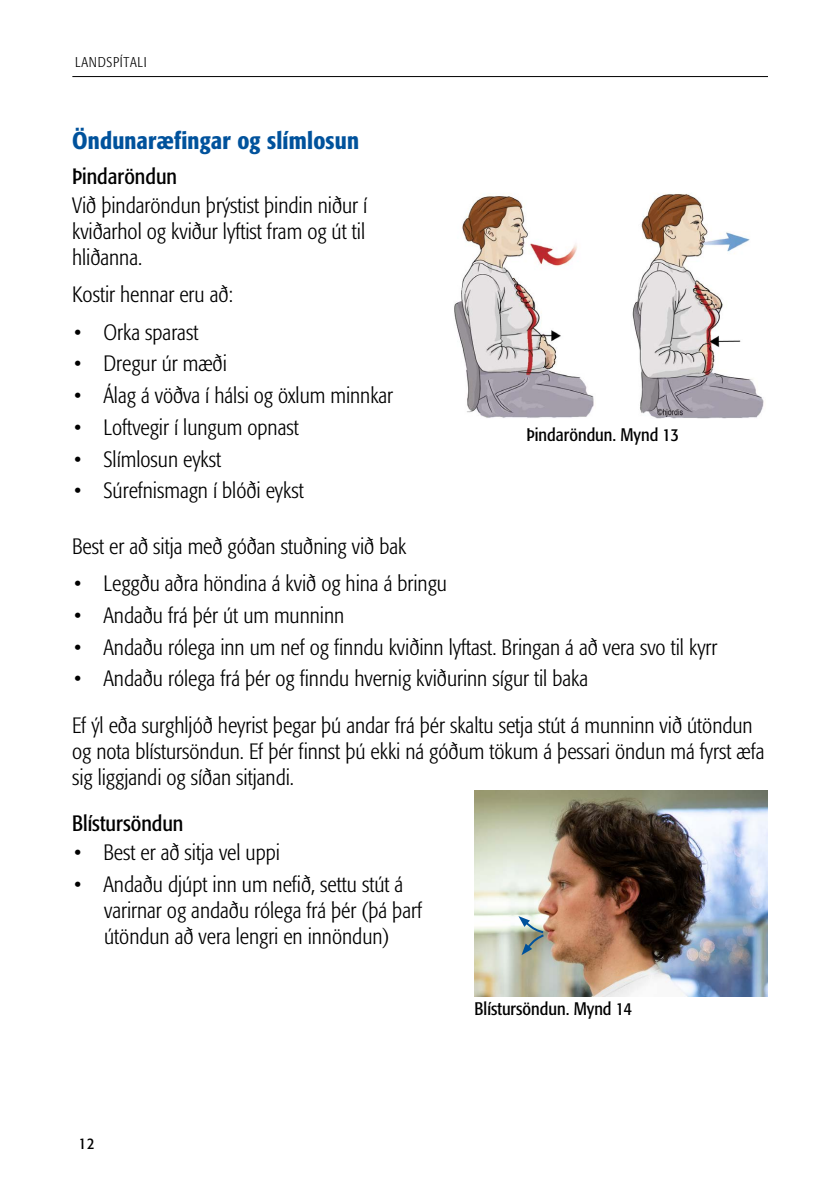
<style>
.page{position:relative;width:840px;height:1191px;background:#fff}
.page>*{position:absolute;margin:0;border:0;box-sizing:border-box;transform-origin:0 0}
.t1{font:500 condensed 24px "Formata";letter-spacing:.01em;color:#00529c}
.t2{font:300 condensed 22px/26px "Formata";color:#000}
.t3{font:condensed 22px "Formata";color:#000}
.t4{font:condensed 18px "Formata";color:#000}
.t5{font:condensed 16px "Formata";color:#000}
.t6{font:300 condensed 14px "Formata";letter-spacing:.05em;color:#000}
</style>
<div class="page">
<hr style="left:72px;top:76px;width:695px;height:1px;background:#000">
<img style="left:454px;top:193px;width:310px;height:226px">
<img style="left:474px;top:791px;width:293px;height:205px">
<svg style="left:518px;top:916px;width:27px;height:39px"></svg>
<p class="t6" style="left:75px;top:54px;width:73px">LANDSPÍTALI</p>
<p class="t1" style="left:72px;top:126px;width:288px">Öndunaræfingar og slímlosun</p>
<p class="t3" style="left:72px;top:163px;width:106px">Þindaröndun</p>
<p class="t2" style="left:72px;top:193px;width:296px;text-align:justify">Við þindaröndun þrýstist þindin niður í kviðarhol og kviður lyftist fram og út til hliðanna.</p>
<p class="t2" style="left:72px;top:282px;width:162px">Kostir hennar eru að:</p>
<p class="t2" style="left:74px;top:319px;width:126px">• Orka sparast</p>
<p class="t2" style="left:74px;top:351px;width:154px">• Dregur úr mæði</p>
<p class="t2" style="left:74px;top:383px;width:320px">• Álag á vöðva í hálsi og öxlum minnkar</p>
<p class="t2" style="left:74px;top:414px;width:226px">• Loftvegir í lungum opnast</p>
<p class="t2" style="left:74px;top:446px;width:149px">• Slímlosun eykst</p>
<p class="t2" style="left:74px;top:478px;width:231px">• Súrefnismagn í blóði eykst</p>
<p class="t2" style="left:72px;top:533px;width:335px">Best er að sitja með góðan stuðning við bak</p>
<p class="t2" style="left:74px;top:571px;width:374px">• Leggðu aðra höndina á kvið og hina á bringu</p>
<p class="t2" style="left:74px;top:602px;width:271px">• Andaðu frá þér út um munninn</p>
<p class="t2" style="left:74px;top:634px;width:644px">• Andaðu rólega inn um nef og finndu kviðinn lyftast. Bringan á að vera svo til kyrr</p>
<p class="t2" style="left:72px;top:655px;width:681px;line-height:47px">• Andaðu rólega frá þér og finndu hvernig kviðurinn sígur til baka<br>Ef ýl eða surghljóð heyrist þegar þú andar frá þér skaltu setja stút á munninn við útöndun</p>
<p class="t2" style="left:72px;top:739px;width:693px">og nota blístursöndun. Ef þér finnst þú ekki ná góðum tökum á þessari öndun má fyrst æfa sig liggjandi og síðan sitjandi.</p>
<p class="t3" style="left:72px;top:810px;width:113px">Blístursöndun</p>
<p class="t2" style="left:74px;top:840px;width:207px">• Best er að sitja vel uppi</p>
<p class="t2" style="left:104px;top:871px;width:319px;text-indent:-30px">• Andaðu djúpt inn um nefið, settu stút á varirnar og andaðu rólega frá þér (þá þarf útöndun að vera lengri en innöndun)</p>
<p class="t4" style="left:526px;top:424px;width:154px">Þindaröndun. Mynd 13</p>
<p class="t5" style="left:79px;top:1133px;width:17px">12</p>
<p class="t4" style="left:474px;top:997px;width:159px">Blístursöndun. Mynd 14</p>
</div>
